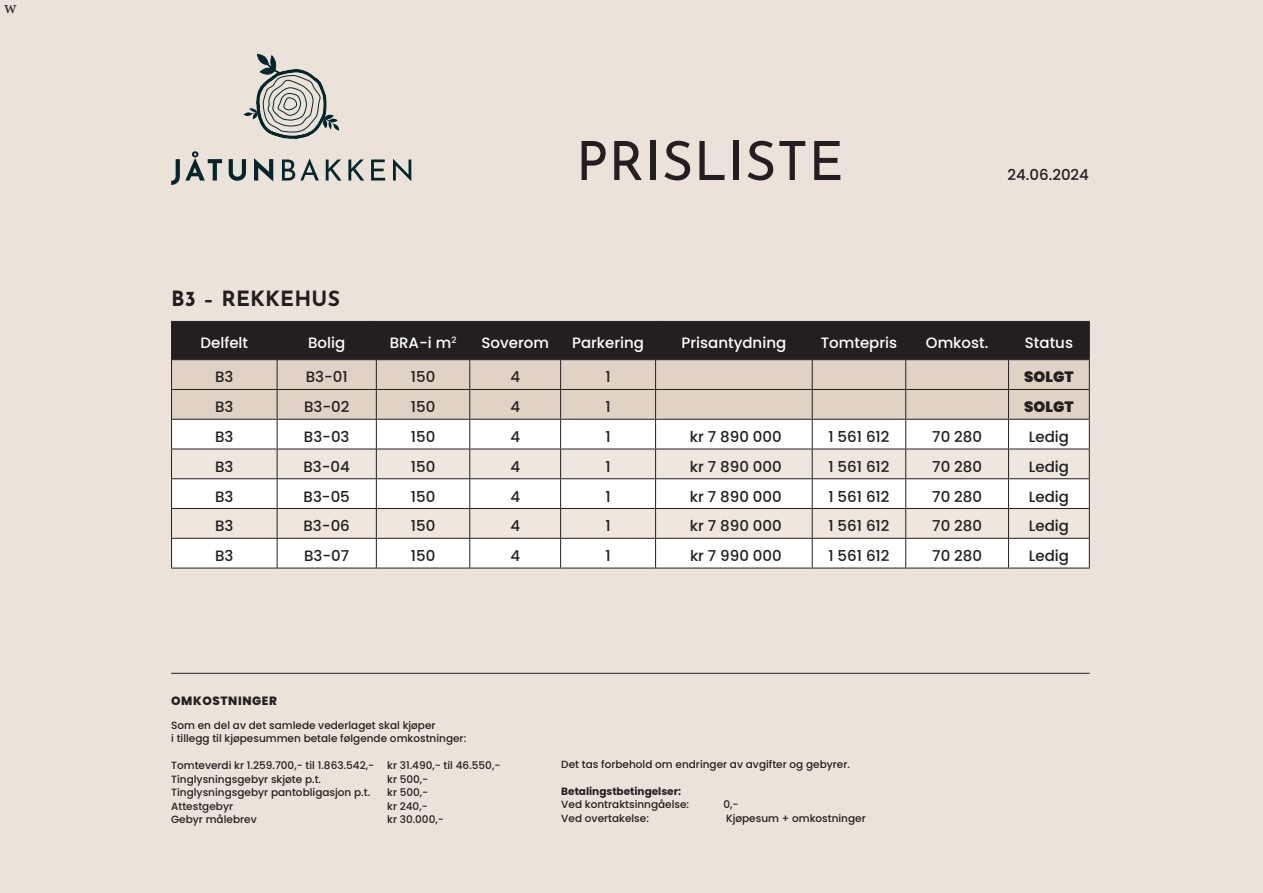
<style>
.page{position:relative;width:1263px;height:893px;background:#ebe3d9}
.page>*{position:absolute;margin:0;border:0;box-sizing:border-box;transform-origin:0 0}
.H1_-_Left{font:54px "Josefin Sans";letter-spacing:.01em;color:#231f20}
.H1_-_Left-2{font:700 21px "Josefin Sans";letter-spacing:.01em;color:#231f20}
.t1{font:18px "Minion Pro";color:#231f20}
.t2{font:500 15px "Poppins";color:#231f20}
.t3{font:500 15px "Poppins";color:#fff}
.t4{font:900 15px "Poppins";color:#231f20}
.t5{font:800 12px "Poppins";letter-spacing:.05em;color:#231f20}
.t6{font:500 10.5px/13.5px "Poppins";color:#231f20}
.t7{font:700 10.5px/13.5px "Poppins";color:#231f20}
.s1{font-weight:500}
</style>
<div class="page">
<svg style="left:243px;top:112px;width:10px;height:4px"></svg>
<svg style="left:249px;top:54px;width:90px;height:85px"></svg>
<svg style="left:282px;top:159px;width:129px;height:22px"></svg>
<svg style="left:171px;top:151px;width:102px;height:34px"></svg>
<svg style="left:171px;top:321px;width:919px;height:247px"></svg>
<hr style="left:171px;top:568px;width:106px;height:1px;background:#231f20">
<hr style="left:277px;top:568px;width:99px;height:1px;background:#231f20">
<hr style="left:376px;top:568px;width:94px;height:1px;background:#231f20">
<hr style="left:470px;top:568px;width:91px;height:1px;background:#231f20">
<hr style="left:561px;top:568px;width:95px;height:1px;background:#231f20">
<hr style="left:656px;top:568px;width:156px;height:1px;background:#231f20">
<hr style="left:812px;top:568px;width:94px;height:1px;background:#231f20">
<hr style="left:906px;top:568px;width:102px;height:1px;background:#231f20">
<hr style="left:1008px;top:568px;width:82px;height:1px;background:#231f20">
<hr style="left:171px;top:673px;width:919px;height:1px;background:#231f20">
<h3 class="t1" style="left:4px;top:-5px;width:14px">w</h3>
<p class="H1_-_Left-2" style="left:171px;top:280px;width:170px">B3 – REKKEHUS</p>
<p class="H1_-_Left" style="left:576px;top:116px;width:269px">PRISLISTE</p>
<p class="t2" style="left:1007px;top:166px;width:83px">24.06.2024</p>
<p class="t3" style="left:200px;top:334px;width:49px">Delfelt</p>
<p class="t3" style="left:308px;top:334px;width:39px">Bolig</p>
<p class="t3" style="left:390px;top:334px;width:68px">BRA-i m<sup>2</sup></p>
<p class="t3" style="left:481px;top:334px;width:69px">Soverom</p>
<p class="t3" style="left:572px;top:334px;width:74px">Parkering</p>
<p class="t3" style="left:681px;top:334px;width:106px">Prisantydning</p>
<p class="t3" style="left:821px;top:334px;width:78px">Tomtepris</p>
<p class="t3" style="left:926px;top:334px;width:64px">Omkost.</p>
<p class="t3" style="left:1025px;top:334px;width:50px">Status</p>
<p class="t2" style="left:215px;top:368px;width:20px">B3</p>
<p class="t2" style="left:306px;top:368px;width:43px">B3-01</p>
<p class="t2" style="left:411px;top:368px;width:26px">150</p>
<p class="t2" style="left:510px;top:368px;width:11px">4</p>
<p class="t2" style="left:605px;top:368px;width:7px">1</p>
<p class="t4" style="left:1024px;top:368px;width:51px">SOLGT</p>
<p class="t2" style="left:215px;top:398px;width:20px">B3</p>
<p class="t2" style="left:304px;top:398px;width:47px">B3-02</p>
<p class="t2" style="left:411px;top:398px;width:26px">150</p>
<p class="t2" style="left:510px;top:398px;width:11px">4</p>
<p class="t2" style="left:605px;top:398px;width:7px">1</p>
<p class="t4" style="left:1024px;top:398px;width:51px">SOLGT</p>
<p class="t2" style="left:215px;top:428px;width:20px">B3</p>
<p class="t2" style="left:304px;top:428px;width:47px">B3-03</p>
<p class="t2" style="left:411px;top:428px;width:26px">150</p>
<p class="t2" style="left:510px;top:428px;width:11px">4</p>
<p class="t2" style="left:605px;top:428px;width:7px">1</p>
<p class="t2" style="left:690px;top:428px;width:93px">kr 7 890 000</p>
<p class="t2" style="left:828px;top:428px;width:63px">1 561 612</p>
<p class="t2" style="left:932px;top:428px;width:51px">70 280</p>
<p class="t2" style="left:1029px;top:428px;width:42px">Ledig</p>
<p class="t2" style="left:215px;top:458px;width:20px">B3</p>
<p class="t2" style="left:303px;top:458px;width:48px">B3-04</p>
<p class="t2" style="left:411px;top:458px;width:26px">150</p>
<p class="t2" style="left:510px;top:458px;width:11px">4</p>
<p class="t2" style="left:605px;top:458px;width:7px">1</p>
<p class="t2" style="left:690px;top:458px;width:93px">kr 7 890 000</p>
<p class="t2" style="left:828px;top:458px;width:63px">1 561 612</p>
<p class="t2" style="left:932px;top:458px;width:51px">70 280</p>
<p class="t2" style="left:1029px;top:458px;width:42px">Ledig</p>
<p class="t2" style="left:215px;top:488px;width:20px">B3</p>
<p class="t2" style="left:304px;top:488px;width:48px">B3-05</p>
<p class="t2" style="left:411px;top:488px;width:26px">150</p>
<p class="t2" style="left:510px;top:488px;width:11px">4</p>
<p class="t2" style="left:605px;top:488px;width:7px">1</p>
<p class="t2" style="left:690px;top:488px;width:93px">kr 7 890 000</p>
<p class="t2" style="left:828px;top:488px;width:63px">1 561 612</p>
<p class="t2" style="left:932px;top:488px;width:51px">70 280</p>
<p class="t2" style="left:1029px;top:488px;width:42px">Ledig</p>
<p class="t2" style="left:215px;top:517px;width:20px">B3</p>
<p class="t2" style="left:304px;top:517px;width:48px">B3-06</p>
<p class="t2" style="left:411px;top:517px;width:26px">150</p>
<p class="t2" style="left:510px;top:517px;width:11px">4</p>
<p class="t2" style="left:605px;top:517px;width:7px">1</p>
<p class="t2" style="left:690px;top:517px;width:93px">kr 7 890 000</p>
<p class="t2" style="left:828px;top:517px;width:63px">1 561 612</p>
<p class="t2" style="left:932px;top:517px;width:51px">70 280</p>
<p class="t2" style="left:1029px;top:517px;width:42px">Ledig</p>
<p class="t2" style="left:215px;top:547px;width:20px">B3</p>
<p class="t2" style="left:304px;top:547px;width:47px">B3-07</p>
<p class="t2" style="left:411px;top:547px;width:26px">150</p>
<p class="t2" style="left:510px;top:547px;width:11px">4</p>
<p class="t2" style="left:605px;top:547px;width:7px">1</p>
<p class="t2" style="left:690px;top:547px;width:93px">kr 7 990 000</p>
<p class="t2" style="left:828px;top:547px;width:63px">1 561 612</p>
<p class="t2" style="left:932px;top:547px;width:51px">70 280</p>
<p class="t2" style="left:1029px;top:547px;width:42px">Ledig</p>
<p class="t5" style="left:171px;top:694px;width:107px">OMKOSTNINGER</p>
<p class="t6" style="left:171px;top:718px;width:297px">Som en del av det samlede vederlaget skal kjøper<br>i tillegg til kjøpesummen betale følgende omkostninger:</p>
<p class="t6" style="left:171px;top:759px;width:331px">Tomteverdi kr 1.259.700,- til 1.863.542,- kr 31.490,- til 46.550,-<br>Tinglysningsgebyr skjøte p.t.</p>
<p class="t6" style="left:387px;top:772px;width:43px">kr 500,-</p>
<p class="t6" style="left:171px;top:786px;width:201px">Tinglysningsgebyr pantobligasjon p.t.</p>
<p class="t6" style="left:387px;top:786px;width:43px">kr 500,-</p>
<p class="t6" style="left:171px;top:799px;width:63px">Attestgebyr</p>
<p class="t6" style="left:387px;top:799px;width:42px">kr 240,-</p>
<p class="t6" style="left:171px;top:813px;width:87px">Gebyr målebrev</p>
<p class="t6" style="left:387px;top:813px;width:58px">kr 30.000,-</p>
<p class="t6" style="left:561px;top:758px;width:290px">Det tas forbehold om endringer av avgifter og gebyrer.</p>
<p class="t7" style="left:561px;top:785px;width:129px">Betalingstbetingelser:<br><span class="s1">Ved kontraktsinngåelse:</span></p>
<p class="t6" style="left:723px;top:798px;width:17px">0,-</p>
<p class="t6" style="left:561px;top:812px;width:89px">Ved overtakelse:</p>
<p class="t6" style="left:726px;top:812px;width:141px">Kjøpesum + omkostninger</p>
</div>
